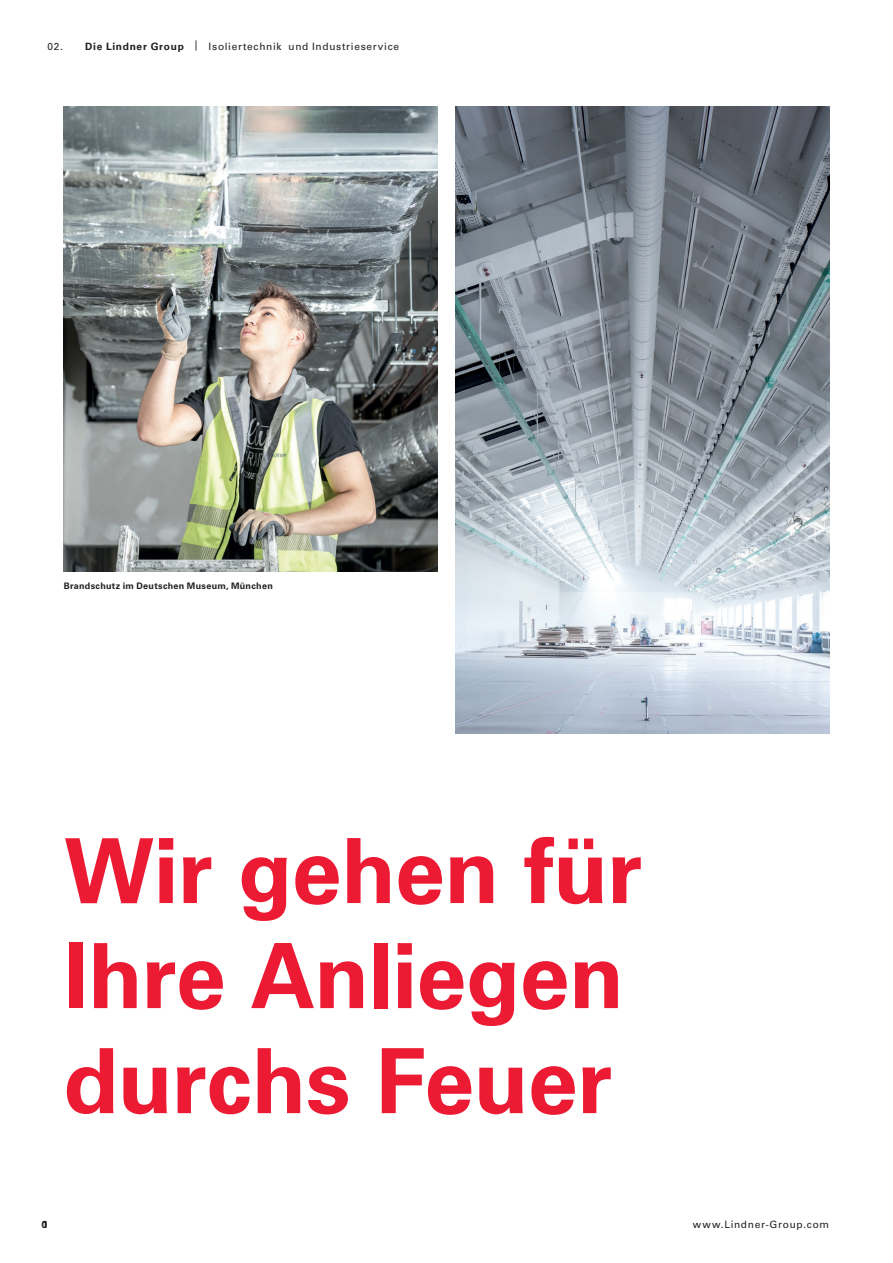
<style>
.page{position:relative;width:893px;height:1263px;background:#fff}
.page>*{position:absolute;margin:0;border:0;box-sizing:border-box;transform-origin:0 0}
.t1{font:700 90px/105px "Univers LT Pro 65";letter-spacing:-.01em;color:#ed1a33}
.t2{font:10.2px "Univers LT Pro 55 Roman";letter-spacing:.07em;color:#231f20}
.t3{font:700 10.2px "Univers LT Pro 65";color:#231f20}
.t4{font:700 9px "Univers LT Pro 65";letter-spacing:.035em;color:#231f20}
.s1{font-family:"Univers LT Pro 65";font-weight:700}
</style>
<div class="page">
<img style="left:64px;top:106px;width:374px;height:465px">
<img style="left:455px;top:106px;width:374px;height:627px">
<p class="t2" style="left:48px;top:39px;width:353px">02. <span class="s1">Die Lindner Group</span> | Isoliertechnik und Industrieservice</p>
<p class="t4" style="left:64px;top:580px;width:211px">Brandschutz im Deutschen Museum, München</p>
<h1 class="t1" style="left:64px;top:814px;width:580px">Wir gehen für<br>Ihre Anliegen durchs Feuer</h1>
<p class="t3" style="left:41px;top:1217px;width:8px">10</p>
<p class="t2" style="left:693px;top:1217px;width:138px">www.Lindner-Group.com</p>
</div>
